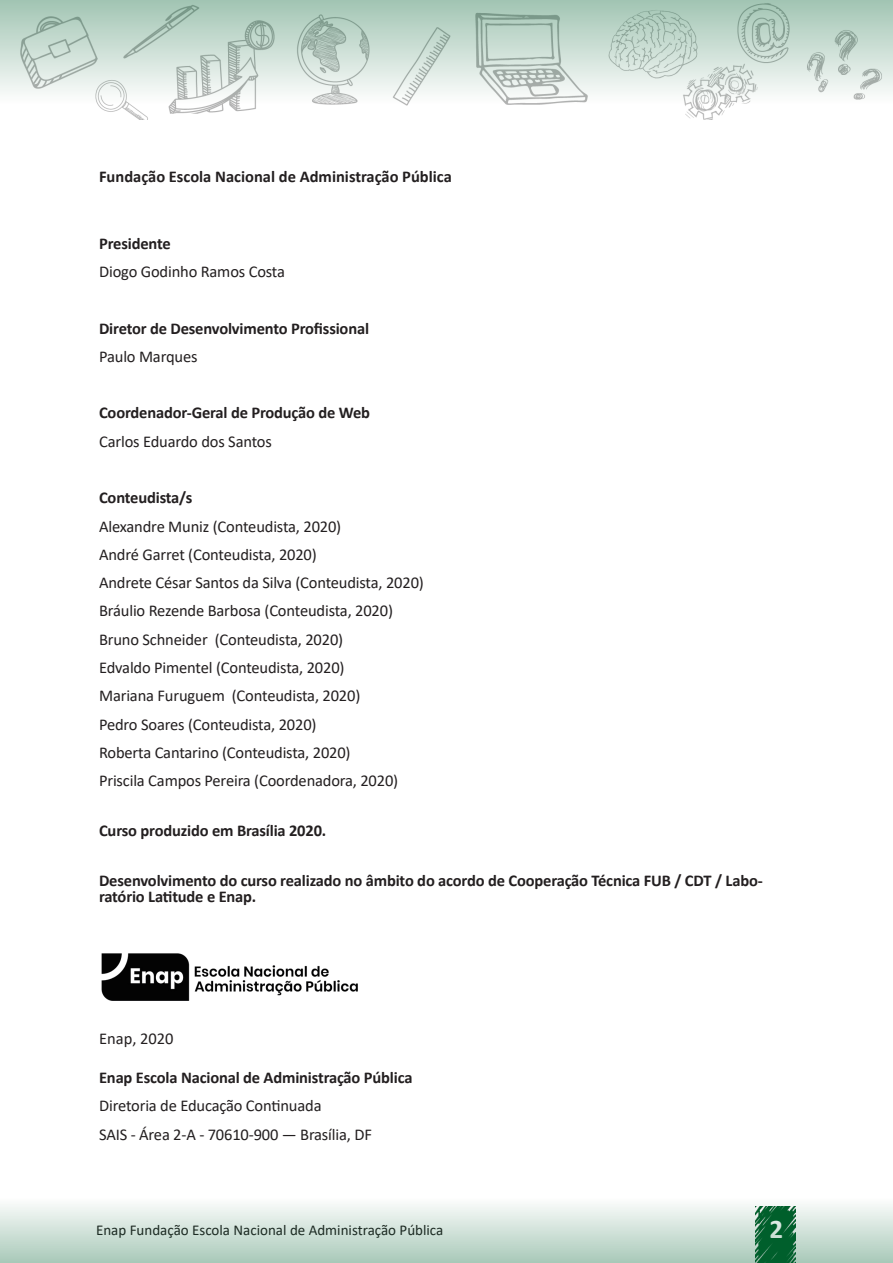
<style>
.page{position:relative;width:893px;height:1263px;background:#fff}
.page>*{position:absolute;margin:0;border:0;box-sizing:border-box;transform-origin:0 0}
.t1{font:700 27px "Calibri";color:#fff}
.t2{font:16.5px "Calibri";letter-spacing:-.01em;color:#231f20}
.t3{font:700 16.5px/16.5px "Calibri";letter-spacing:-.01em;color:#231f20}
.t4{font:15px "Calibri";color:#231f20}
</style>
<div class="page">
<svg style="left:0;top:0;width:893px;height:120px"></svg>
<svg style="left:0;top:1205px;width:893px;height:58px;background:#c5dad0"></svg>
<img style="left:101px;top:953px;width:257px;height:48px">
<p class="t3" style="left:99px;top:169px;width:354px">Fundação Escola Nacional de Administração Pública</p>
<p class="t3" style="left:99px;top:235px;width:73px">Presidente</p>
<p class="t2" style="left:99px;top:260px;width:187px">Diogo Godinho Ramos Costa</p>
<p class="t3" style="left:99px;top:320px;width:271px">Diretor de Desenvolvimento Profissional</p>
<p class="t2" style="left:99px;top:345px;width:100px">Paulo Marques</p>
<p class="t3" style="left:99px;top:404px;width:273px">Coordenador-Geral de Produção de Web</p>
<p class="t2" style="left:99px;top:430px;width:174px">Carlos Eduardo dos Santos</p>
<p class="t3" style="left:99px;top:489px;width:95px">Conteudista/s</p>
<p class="t2" style="left:99px;top:515px;width:244px">Alexandre Muniz (Conteudista, 2020)</p>
<p class="t2" style="left:99px;top:543px;width:219px">André Garret (Conteudista, 2020)</p>
<p class="t2" style="left:99px;top:571px;width:326px">Andrete César Santos da Silva (Conteudista, 2020)</p>
<p class="t2" style="left:99px;top:599px;width:295px">Bráulio Rezende Barbosa (Conteudista, 2020)</p>
<p class="t2" style="left:99px;top:628px;width:246px">Bruno Schneider (Conteudista, 2020)</p>
<p class="t2" style="left:99px;top:656px;width:247px">Edvaldo Pimentel (Conteudista, 2020)</p>
<p class="t2" style="left:99px;top:684px;width:263px">Mariana Furuguem (Conteudista, 2020)</p>
<p class="t2" style="left:99px;top:713px;width:219px">Pedro Soares (Conteudista, 2020)</p>
<p class="t2" style="left:99px;top:741px;width:253px">Roberta Cantarino (Conteudista, 2020)</p>
<p class="t2" style="left:99px;top:769px;width:301px">Priscila Campos Pereira (Coordenadora, 2020)</p>
<p class="t3" style="left:99px;top:822px;width:229px">Curso produzido em Brasília 2020.</p>
<p class="t3" style="left:99px;top:872px;width:665px">Desenvolvimento do curso realizado no âmbito do acordo de Cooperação Técnica FUB / CDT / Labo&shy;ratório Latitude e Enap.</p>
<p class="t2" style="left:99px;top:1027px;width:76px">Enap, 2020</p>
<p class="t3" style="left:99px;top:1069px;width:315px">Enap Escola Nacional de Administração Pública</p>
<p class="t2" style="left:99px;top:1094px;width:224px">Diretoria de Educação Continuada</p>
<p class="t2" style="left:99px;top:1123px;width:274px">SAIS - Área 2-A - 70610-900 — Brasília, DF</p>
<p class="t4" style="left:96px;top:1220px;width:349px">Enap Fundação Escola Nacional de Administração Pública</p>
<h1 class="t1" style="left:769px;top:1210px;width:15px">2</h1>
</div>
